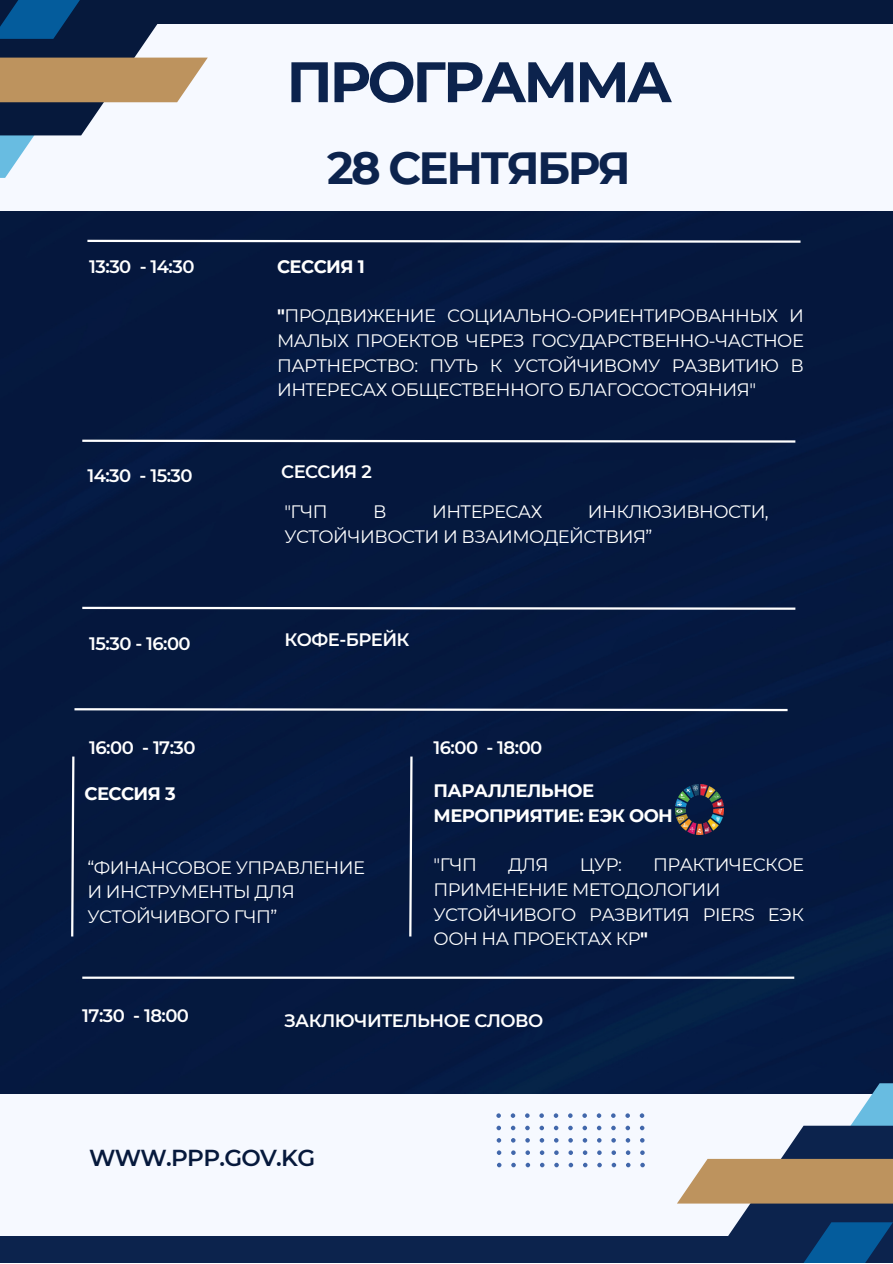
<style>
.page{position:relative;width:893px;height:1264px;background:#fff}
.page>*{position:absolute;margin:0;border:0;box-sizing:border-box;transform-origin:0 0}
.t1{font:700 57px "Montserrat";letter-spacing:-.055em;color:#0c234d}
.t2{font:700 45px "Montserrat";letter-spacing:-.055em;color:#0c234d}
.t3{font:600 23.1px "Montserrat";letter-spacing:-.03em;color:#06193c}
.t4{font:18px/24.8px "Montserrat";letter-spacing:-.03em;color:#fff}
.t5{font:600 18px "Montserrat";letter-spacing:-.03em;color:#fff}
.t6{font:700 18px "Montserrat";letter-spacing:-.03em;color:#fff}
.s1{font-weight:700}
</style>
<div class="page">
<div style="left:0;top:0;width:892px;height:1262px;background:#f6f9ff"></div>
<svg style="left:0;top:0;width:208px;height:178px"></svg>
<div style="left:139px;top:0;width:753px;height:24px;background:#06193c"></div>
<div style="left:0;top:211px;width:892px;height:882px;background:#05193e"></div>
<svg style="left:677px;top:1083px;width:215px;height:179px"></svg>
<div style="left:0;top:1235px;width:745px;height:27px;background:#0c234d"></div>
<hr style="left:82px;top:976px;width:712px;height:2px;background:#fff">
<svg style="left:496px;top:1113px;width:5px;height:4px"></svg>
<svg style="left:510px;top:1113px;width:5px;height:4px"></svg>
<svg style="left:525px;top:1113px;width:4px;height:4px"></svg>
<svg style="left:539px;top:1113px;width:5px;height:4px"></svg>
<svg style="left:553px;top:1113px;width:5px;height:4px"></svg>
<svg style="left:568px;top:1113px;width:4px;height:4px"></svg>
<svg style="left:582px;top:1113px;width:5px;height:4px"></svg>
<svg style="left:596px;top:1113px;width:5px;height:4px"></svg>
<svg style="left:611px;top:1113px;width:4px;height:4px"></svg>
<svg style="left:625px;top:1113px;width:5px;height:4px"></svg>
<svg style="left:639px;top:1113px;width:5px;height:4px"></svg>
<svg style="left:496px;top:1125px;width:5px;height:5px"></svg>
<svg style="left:496px;top:1138px;width:5px;height:4px"></svg>
<svg style="left:496px;top:1150px;width:5px;height:4px"></svg>
<svg style="left:497px;top:1162px;width:4px;height:5px"></svg>
<svg style="left:511px;top:1125px;width:4px;height:5px"></svg>
<svg style="left:525px;top:1125px;width:4px;height:5px"></svg>
<svg style="left:539px;top:1125px;width:5px;height:5px"></svg>
<svg style="left:554px;top:1125px;width:4px;height:5px"></svg>
<svg style="left:568px;top:1125px;width:4px;height:5px"></svg>
<svg style="left:582px;top:1125px;width:5px;height:5px"></svg>
<svg style="left:597px;top:1125px;width:4px;height:5px"></svg>
<svg style="left:611px;top:1125px;width:4px;height:5px"></svg>
<svg style="left:625px;top:1125px;width:5px;height:5px"></svg>
<svg style="left:640px;top:1125px;width:4px;height:5px"></svg>
<svg style="left:511px;top:1138px;width:4px;height:4px"></svg>
<svg style="left:525px;top:1138px;width:5px;height:4px"></svg>
<svg style="left:539px;top:1138px;width:5px;height:4px"></svg>
<svg style="left:554px;top:1138px;width:4px;height:4px"></svg>
<svg style="left:568px;top:1138px;width:5px;height:4px"></svg>
<svg style="left:582px;top:1138px;width:5px;height:4px"></svg>
<svg style="left:597px;top:1138px;width:4px;height:4px"></svg>
<svg style="left:611px;top:1138px;width:5px;height:4px"></svg>
<svg style="left:625px;top:1138px;width:5px;height:4px"></svg>
<svg style="left:640px;top:1138px;width:4px;height:4px"></svg>
<svg style="left:511px;top:1150px;width:4px;height:4px"></svg>
<svg style="left:525px;top:1150px;width:5px;height:4px"></svg>
<svg style="left:539px;top:1150px;width:5px;height:4px"></svg>
<svg style="left:554px;top:1150px;width:4px;height:4px"></svg>
<svg style="left:568px;top:1150px;width:5px;height:4px"></svg>
<svg style="left:582px;top:1150px;width:5px;height:4px"></svg>
<svg style="left:597px;top:1150px;width:4px;height:4px"></svg>
<svg style="left:611px;top:1150px;width:5px;height:4px"></svg>
<svg style="left:625px;top:1150px;width:5px;height:4px"></svg>
<svg style="left:640px;top:1150px;width:4px;height:4px"></svg>
<svg style="left:511px;top:1162px;width:4px;height:5px"></svg>
<svg style="left:525px;top:1162px;width:5px;height:5px"></svg>
<svg style="left:540px;top:1162px;width:4px;height:5px"></svg>
<svg style="left:554px;top:1162px;width:4px;height:5px"></svg>
<svg style="left:568px;top:1162px;width:5px;height:5px"></svg>
<svg style="left:583px;top:1162px;width:4px;height:5px"></svg>
<svg style="left:597px;top:1162px;width:4px;height:5px"></svg>
<svg style="left:611px;top:1162px;width:5px;height:5px"></svg>
<svg style="left:626px;top:1162px;width:4px;height:5px"></svg>
<svg style="left:640px;top:1162px;width:4px;height:5px"></svg>
<svg style="left:85px;top:239px;width:717px;height:5px"></svg>
<img style="left:675px;top:784px;width:48px;height:50px">
<svg style="left:80px;top:605px;width:717px;height:6px"></svg>
<svg style="left:80px;top:438px;width:717px;height:6px"></svg>
<svg style="left:72px;top:707px;width:717px;height:5px"></svg>
<svg style="left:70px;top:754px;width:6px;height:184px"></svg>
<svg style="left:408px;top:754px;width:5px;height:184px"></svg>
<p class="t1" style="left:286px;top:47px;width:387px">ПРОГРАММА</p>
<p class="t5" style="left:89px;top:255px;width:107px">13:30 - 14:30</p>
<p class="t5" style="left:87px;top:465px;width:107px">14:30 - 15:30</p>
<p class="t2" style="left:327px;top:141px;width:305px">28 СЕНТЯБРЯ</p>
<p class="t6" style="left:277px;top:255px;width:89px">СЕССИЯ 1</p>
<p class="t4" style="left:277px;top:303px;width:528px;text-align:justify"><span class="s1">"</span>ПРОДВИЖЕНИЕ СОЦИАЛЬНО-ОРИЕНТИРОВАННЫХ И МАЛЫХ ПРОЕКТОВ ЧЕРЕЗ ГОСУДАРСТВЕННО-ЧАСТНОЕ ПАРТНЕРСТВО: ПУТЬ К УСТОЙЧИВОМУ РАЗВИТИЮ В ИНТЕРЕСАХ ОБЩЕСТВЕННОГО БЛАГОСОСТОЯНИЯ"</p>
<p class="t5" style="left:281px;top:460px;width:92px">СЕССИЯ 2</p>
<p class="t4" style="left:284px;top:499px;width:45px">"ГЧП</p>
<p class="t4" style="left:373px;top:499px;width:15px">В</p>
<p class="t4" style="left:432px;top:499px;width:112px">ИНТЕРЕСАХ</p>
<p class="t4" style="left:284px;top:499px;width:486px;text-indent:303px">ИНКЛЮЗИВНОСТИ,<br>УСТОЙЧИВОСТИ И ВЗАИМОДЕЙСТВИЯ”</p>
<p class="t5" style="left:89px;top:632px;width:103px">15:30 - 16:00</p>
<p class="t5" style="left:284px;top:629px;width:127px">КОФЕ-БРЕЙК</p>
<p class="t5" style="left:89px;top:737px;width:108px">16:00 - 17:30</p>
<p class="t5" style="left:433px;top:737px;width:110px">16:00 - 18:00</p>
<p class="t6" style="left:84px;top:782px;width:93px">СЕССИЯ 3</p>
<p class="t4" style="left:87px;top:854px;width:279px">“ФИНАНСОВОЕ УПРАВЛЕНИЕ</p>
<p class="t4" style="left:87px;top:879px;width:209px">И ИНСТРУМЕНТЫ ДЛЯ</p>
<p class="t4" style="left:87px;top:904px;width:191px">УСТОЙЧИВОГО ГЧП”</p>
<p class="t6" style="left:433px;top:779px;width:162px">ПАРАЛЛЕЛЬНОЕ</p>
<p class="t6" style="left:433px;top:804px;width:241px">МЕРОПРИЯТИЕ: ЕЭК ООН</p>
<p class="t4" style="left:433px;top:852px;width:45px">"ГЧП</p>
<p class="t4" style="left:508px;top:852px;width:42px">ДЛЯ</p>
<p class="t4" style="left:579px;top:852px;width:44px">ЦУР:</p>
<p class="t4" style="left:433px;top:852px;width:372px;text-indent:219px">ПРАКТИЧЕСКОЕ<br>ПРИМЕНЕНИЕ МЕТОДОЛОГИИ</p>
<p class="t4" style="left:433px;top:901px;width:372px">УСТОЙЧИВОГО РАЗВИТИЯ PIERS ЕЭК<br>ООН НА ПРОЕКТАХ КР<span class="s1">"</span></p>
<p class="t5" style="left:82px;top:1004px;width:108px">17:30 - 18:00</p>
<p class="t5" style="left:284px;top:1009px;width:261px">ЗАКЛЮЧИТЕЛЬНОЕ СЛОВО</p>
<p class="t3" style="left:89px;top:1143px;width:227px">WWW.PPP.GOV.KG</p>
</div>
